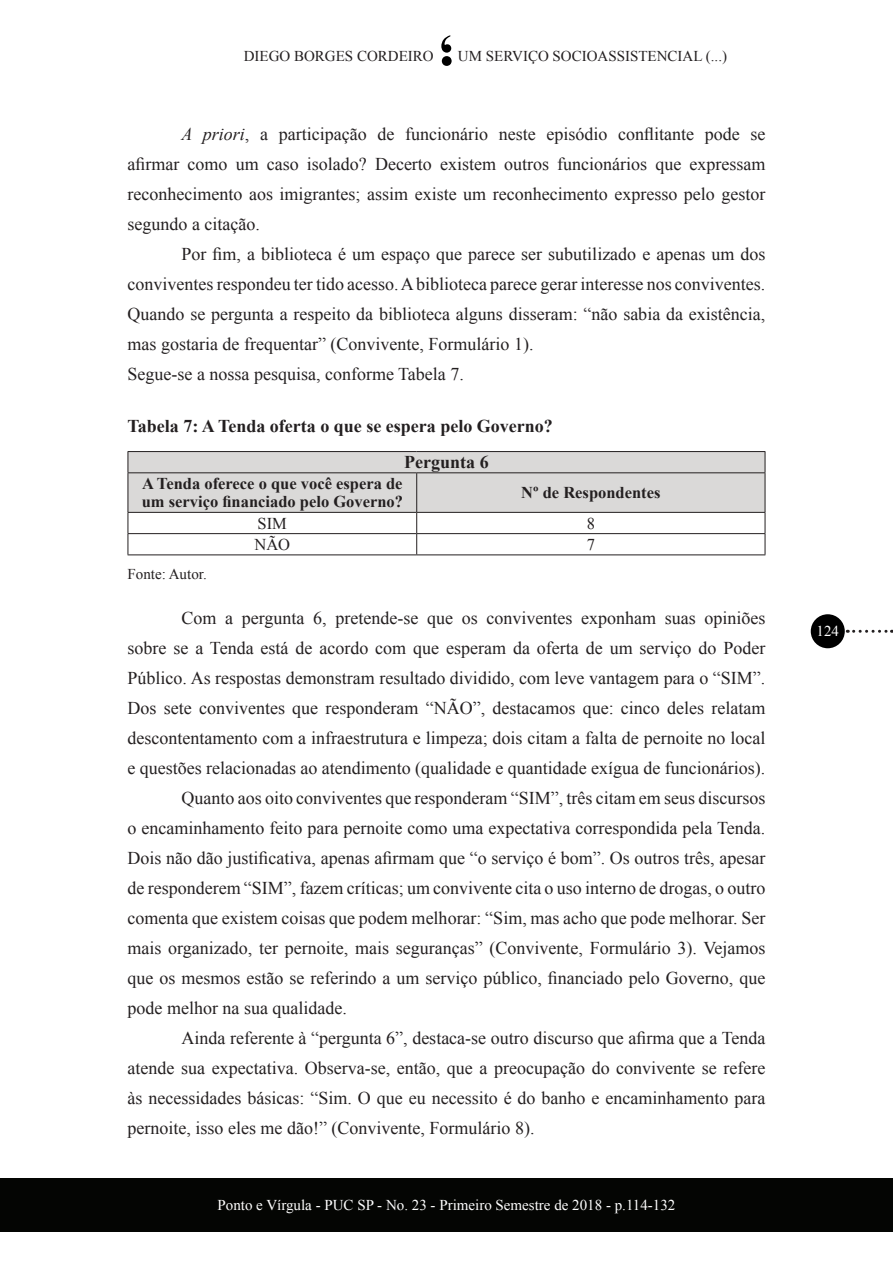
<style>
.page{position:relative;width:893px;height:1263px;background:#fff}
.page>*{position:absolute;margin:0;border:0;box-sizing:border-box;transform-origin:0 0}
.t1{font:18px/30px "Times New Roman";color:#231f20;text-align:justify}
.t2{font:700 18px/35.8px "Times New Roman";color:#231f20}
.t3{font:700 16.5px/18.1px "Times New Roman";color:#231f20}
.t4{font:16.5px "Times New Roman";color:#231f20}
.t5{font:15px "Times New Roman";color:#231f20}
.t6{font:15px "Times New Roman";color:#fff}
.s1{font-style:italic}
</style>
<div class="page">
<svg style="left:441px;top:35px;width:11px;height:31px"></svg>
<div style="left:0;top:1178px;width:893px;height:54px;background:#040503"></div>
<div style="left:811px;top:614px;width:34px;height:34px;background:#000;border-radius:50%"></div>
<svg style="left:854px;top:630px;width:38px;height:3px"></svg>
<hr style="left:128px;top:451px;width:289px;height:1px;background:#231f20">
<hr style="left:417px;top:451px;width:348px;height:1px;background:#231f20">
<svg style="left:128px;top:452px;width:638px;height:102px"></svg>
<hr style="left:128px;top:554px;width:289px;height:1px;background:#231f20">
<hr style="left:417px;top:554px;width:348px;height:1px;background:#231f20">
<p class="t5" style="left:244px;top:46px;width:191px">DIEGO BORGES CORDEIRO</p>
<p class="t5" style="left:458px;top:46px;width:271px">UM SERVIÇO SOCIOASSISTENCIAL (...)</p>
<p class="t1" style="left:128px;top:119px;width:639px;text-indent:54px"><span class="s1">A priori</span>, a participação de funcionário neste episódio conflitante pode se afirmar como um caso isolado? Decerto existem outros funcionários que expressam reconhecimento aos imigrantes; assim existe um reconhecimento expresso pelo gestor segundo a citação.</p>
<p class="t1" style="left:128px;top:239px;width:639px;text-align:left;text-indent:54px">Por fim, a biblioteca é um espaço que parece ser subutilizado e apenas um dos conviventes respondeu ter tido acesso. A biblioteca parece gerar interesse nos conviventes.<br>Quando se pergunta a respeito da biblioteca alguns disseram: “não sabia da existência, mas gostaria de frequentar” (Convivente, Formulário 1).<br>Segue-se a nossa pesquisa, conforme Tabela 7.</p>
<p class="t2" style="left:404px;top:408px;width:150px;text-indent:-277px">Tabela 7: A Tenda oferta o que se espera pelo Governo?<br>Pergunta 6</p>
<p class="t3" style="left:142px;top:474px;width:263px">A Tenda oferece o que você espera de um serviço financiado pelo Governo?</p>
<p class="t3" style="left:521px;top:483px;width:141px">Nº de Respondentes</p>
<p class="t4" style="left:258px;top:512px;width:31px">SIM</p>
<p class="t4" style="left:587px;top:512px;width:10px">8</p>
<p class="t4" style="left:254px;top:533px;width:37px">NÃO</p>
<p class="t4" style="left:587px;top:533px;width:10px">7</p>
<p class="t5" style="left:128px;top:564px;width:81px">Fonte: Autor.</p>
<p class="t1" style="left:182px;top:603px;width:585px">Com a pergunta 6, pretende-se que os conviventes exponham suas opiniões</p>
<p class="t1" style="left:128px;top:633px;width:639px">sobre se a Tenda está de acordo com que esperam da oferta de um serviço do Poder</p>
<p class="t1" style="left:128px;top:663px;width:639px">Público. As respostas demonstram resultado dividido, com leve vantagem para o “SIM”.</p>
<p class="t1" style="left:128px;top:693px;width:639px">Dos sete conviventes que responderam “NÃO”, destacamos que: cinco deles relatam</p>
<p class="t1" style="left:128px;top:723px;width:639px">descontentamento com a infraestrutura e limpeza; dois citam a falta de pernoite no local</p>
<p class="t1" style="left:128px;top:753px;width:639px">e questões relacionadas ao atendimento (qualidade e quantidade exígua de funcionários).</p>
<p class="t1" style="left:182px;top:783px;width:585px">Quanto aos oito conviventes que responderam “SIM”, três citam em seus discursos</p>
<p class="t1" style="left:128px;top:813px;width:639px">o encaminhamento feito para pernoite como uma expectativa correspondida pela Tenda.</p>
<p class="t1" style="left:128px;top:843px;width:639px">Dois não dão justificativa, apenas afirmam que “o serviço é bom”. Os outros três, apesar</p>
<p class="t1" style="left:128px;top:873px;width:639px">de responderem “SIM”, fazem críticas; um convivente cita o uso interno de drogas, o outro</p>
<p class="t1" style="left:128px;top:903px;width:639px">comenta que existem coisas que podem melhorar: “Sim, mas acho que pode melhorar. Ser</p>
<p class="t1" style="left:128px;top:933px;width:639px">mais organizado, ter pernoite, mais seguranças” (Convivente, Formulário 3). Vejamos</p>
<p class="t1" style="left:128px;top:963px;width:639px">que os mesmos estão se referindo a um serviço público, financiado pelo Governo, que</p>
<p class="t1" style="left:128px;top:993px;width:221px">pode melhor na sua qualidade.</p>
<p class="t1" style="left:182px;top:1023px;width:585px">Ainda referente à “pergunta 6”, destaca-se outro discurso que afirma que a Tenda</p>
<p class="t1" style="left:128px;top:1053px;width:639px">atende sua expectativa. Observa-se, então, que a preocupação do convivente se refere</p>
<p class="t1" style="left:128px;top:1083px;width:639px">às necessidades básicas: “Sim. O que eu necessito é do banho e encaminhamento para</p>
<p class="t1" style="left:128px;top:1113px;width:408px">pernoite, isso eles me dão!” (Convivente, Formulário 8).</p>
<p class="t6" style="left:218px;top:1195px;width:459px">Ponto e Vírgula - PUC SP - No. 23 - Primeiro Semestre de 2018 - p.114-132</p>
<p class="t6" style="left:816px;top:621px;width:24px">124</p>
</div>
